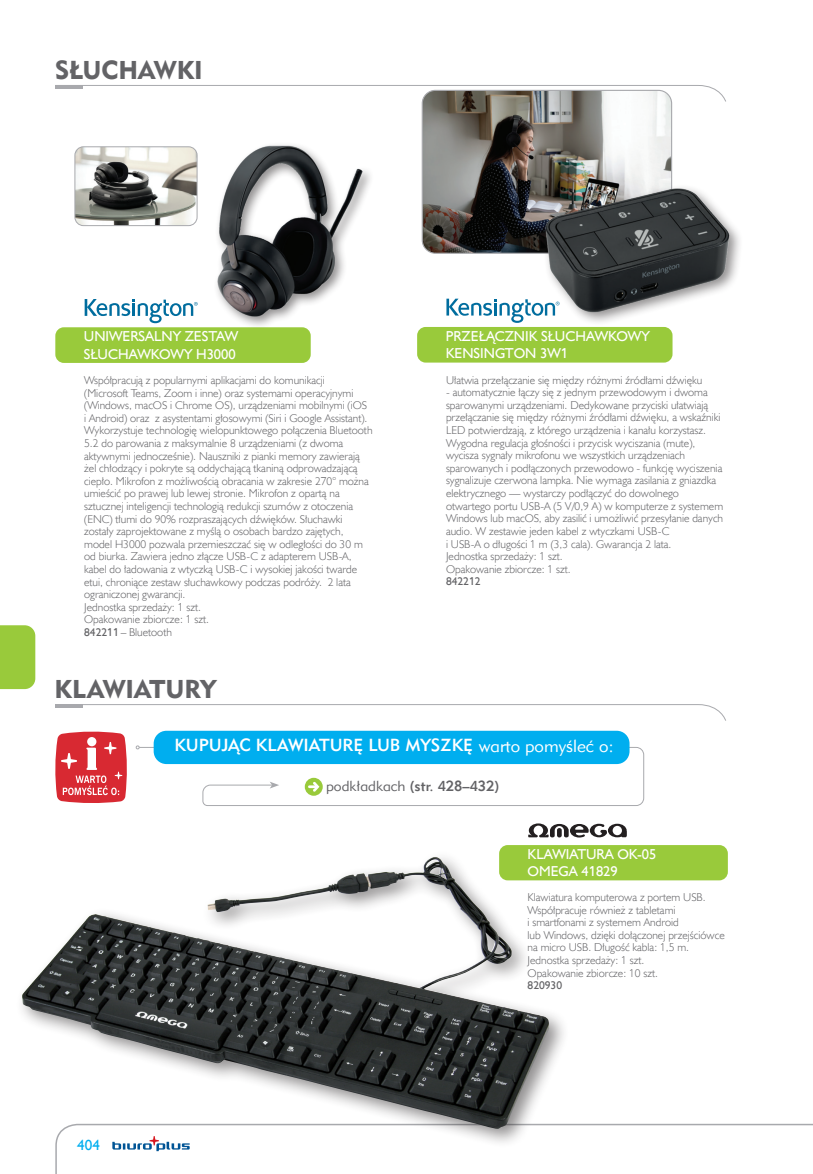
<style>
.page{position:relative;width:813px;height:1174px;background:#fff}
.page>*{position:absolute;margin:0;border:0;box-sizing:border-box;transform-origin:0 0}
.SPIS_TRŚCI_OK{font:25.65px "Geometric 415 Blk EU";color:#636366}
.Rozdziały_nie_do_spisu{font:25.65px "Geometric 415 Blk EU";color:#636366}
.KUPUJĄC_DYSKIETKI{font:17.4px "Geometric 415 Md EU";color:#fff}
.t1{font:15px "Humanst 521 EU";color:#00aeef}
.Nazwa_modułu_A{font:14.4px/17.2px "Humanst 521 EU";color:#fff}
.opis_produktów{font:14.4px "Humanst 521 EU";color:#fff}
.pamietac_o{font:14.4px "Geometric 415 Md EU";color:#636366}
.opis_produktów-2{font:11.4px/12.6px "Humanst 521 Lt EU";color:#636366}
.opis_produktów-3{font:11.4px "Humanst 521 EU";color:#636366}
.s1{font-family:"Humanst 521 EU"}
.s2{font-family:"Geometric 415 Lt EU"}
</style>
<div class="page">
<svg style="left:55px;top:1123px;width:757px;height:51px"></svg>
<svg style="left:55px;top:85px;width:671px;height:17px"></svg>
<hr style="left:55px;top:86px;width:28px;height:3px;background:#a8a9ad">
<svg style="left:112px;top:1149px;width:77px;height:2px"></svg>
<div style="left:0;top:625px;width:35px;height:64px;background:#99ca3b"></div>
<div style="left:154px;top:730px;width:475px;height:34px;background:#00aeef;border-radius:13px"></div>
<svg style="left:136px;top:745px;width:508px;height:61px"></svg>
<div style="left:499px;top:845px;width:228px;height:35px;background:#99ca3b;border-radius:9px"></div>
<svg style="left:528px;top:823px;width:98px;height:14px"></svg>
<div style="left:556px;top:828px;width:5px;height:9px;background:#231f20;border-radius:2px"></div>
<div style="left:15px;top:850px;width:554px;height:299px;background:#231f20;opacity:.5"></div>
<img style="left:207px;top:857px;width:224px;height:55px">
<svg style="left:83px;top:704px;width:643px;height:17px"></svg>
<hr style="left:55px;top:704px;width:28px;height:4px;background:#a8a9ad">
<svg style="left:55px;top:731px;width:72px;height:72px;background:#df535a"></svg>
<div style="left:417px;top:327px;width:255px;height:35px;background:#99ca3b;border-radius:9px"></div>
<svg style="left:446px;top:299px;width:70px;height:24px"></svg>
<img style="left:422px;top:90px;width:249px;height:162px">
<img style="left:516px;top:133px;width:224px;height:230px">
<div style="left:55px;top:327px;width:255px;height:36px;background:#99ca3b;border-radius:9px"></div>
<svg style="left:85px;top:299px;width:39px;height:17px"></svg>
<img style="left:124px;top:125px;width:320px;height:201px">
<img style="left:76px;top:147px;width:121px;height:79px">
<div style="left:74px;top:146px;width:123px;height:80px;border:1px solid #a8a9ad;border-radius:9px"></div>
<p class="Rozdziały_nie_do_spisu" style="left:55px;top:54px;width:149px">SŁUCHAWKI</p>
<p class="Nazwa_modułu_A" style="left:84px;top:328px;width:156px">UNIWERSALNY ZESTAW<br>SŁUCHAWKOWY H3000</p>
<p class="opis_produktów-2" style="left:84px;top:373px;width:290px">Współpracują z popularnymi aplikacjami do komunikacji<br>(Microsoft Teams, Zoom i inne) oraz systemami operacyjnymi (Windows, macOS i Chrome OS), urządzeniami mobilnymi (iOS<br>i Android) oraz z asystentami głosowymi (Siri i Google Assistant).<br>Wykorzystuje technologię wielopunktowego połączenia Bluetooth 5.2 do parowania z maksymalnie 8 urządzeniami (z dwoma aktywnymi jednocześnie). Nauszniki z pianki memory zawierają żel chłodzący i pokryte są oddychającą tkaniną odprowadzającą ciepło. Mikrofon z możliwością obracania w zakresie 270° można umieścić po prawej lub lewej stronie. Mikrofon z opartą na sztucznej inteligencji technologią redukcji szumów z otoczenia (ENC) tłumi do 90% rozpraszających dźwięków. Słuchawki zostały zaprojektowane z myślą o osobach bardzo zajętych, model H3000 pozwala przemieszczać się w odległości do 30 m od biurka. Zawiera jedno złącze USB-C z adapterem USB-A, kabel do ładowania z wtyczką USB-C i wysokiej jakości twarde etui, chroniące zestaw słuchawkowy podczas podróży. 2 lata ograniczonej gwarancji.</p>
<p class="opis_produktów-2" style="left:84px;top:600px;width:118px">Jednostka sprzedaży: 1 szt.</p>
<p class="opis_produktów-2" style="left:84px;top:613px;width:126px">Opakowanie zbiorcze: 1 szt.</p>
<p class="opis_produktów-2" style="left:84px;top:625px;width:89px"><span class="s1">842211</span> – Bluetooth</p>
<p class="SPIS_TRŚCI_OK" style="left:54px;top:674px;width:163px">KLAWIATURY</p>
<p class="Nazwa_modułu_A" style="left:445px;top:327px;width:205px">PRZEŁĄCZNIK SŁUCHAWKOWY<br>KENSINGTON 3W1</p>
<p class="opis_produktów-2" style="left:446px;top:373px;width:258px">Ułatwia przełączanie się między różnymi źródłami dźwięku</p>
<p class="opis_produktów-2" style="left:446px;top:386px;width:278px">- automatycznie łączy się z jednym przewodowym i dwoma sparowanymi urządzeniami. Dedykowane przyciski ułatwiają przełączanie się między różnymi źródłami dźwięku, a wskaźniki LED potwierdzają, z którego urządzenia i kanału korzystasz.<br>Wygodna regulacja głośności i przycisk wyciszania (mute), wycisza sygnały mikrofonu we wszystkich urządzeniach sparowanych i podłączonych przewodowo - funkcję wyciszenia sygnalizuje czerwona lampka. Nie wymaga zasilania z gniazdka elektrycznego — wystarczy podłączyć do dowolnego otwartego portu USB-A (5 V/0,9 A) w komputerze z systemem Windows lub macOS, aby zasilić i umożliwić przesyłanie danych audio. W zestawie jeden kabel z wtyczkami USB-C<br>i USB-A o długości 1 m (3,3 cala). Gwarancja 2 lata.</p>
<p class="opis_produktów-2" style="left:446px;top:550px;width:118px">Jednostka sprzedaży: 1 szt.</p>
<p class="opis_produktów-2" style="left:446px;top:562px;width:126px">Opakowanie zbiorcze: 1 szt.</p>
<p class="opis_produktów-3" style="left:446px;top:574px;width:36px">842212</p>
<p class="KUPUJĄC_DYSKIETKI" style="left:174px;top:734px;width:440px">KUPUJĄC KLAWIATURĘ LUB MYSZKĘ <span class="s2">warto pomyśleć o:</span></p>
<p class="pamietac_o" style="left:326px;top:777px;width:175px"><span class="s2">podkładkach</span> (str. 428–432)</p>
<h3 class="t1" style="left:77px;top:1135px;width:24px">404</h3>
<p class="opis_produktów" style="left:527px;top:845px;width:130px">KLAWIATURA OK-05</p>
<p class="opis_produktów" style="left:527px;top:862px;width:92px">OMEGA 41829</p>
<p class="opis_produktów-2" style="left:527px;top:890px;width:199px">Klawiatura komputerowa z portem USB.<br>Współpracuje również z tabletami<br>i smartfonami z systemem Android<br>lub Windows, dzięki dołączonej przejściówce na micro USB. Długość kabla: 1,5 m.</p>
<p class="opis_produktów-2" style="left:527px;top:953px;width:118px">Jednostka sprzedaży: 1 szt.</p>
<p class="opis_produktów-2" style="left:527px;top:966px;width:132px">Opakowanie zbiorcze: 10 szt.</p>
<p class="opis_produktów-3" style="left:527px;top:977px;width:36px">820930</p>
</div>
